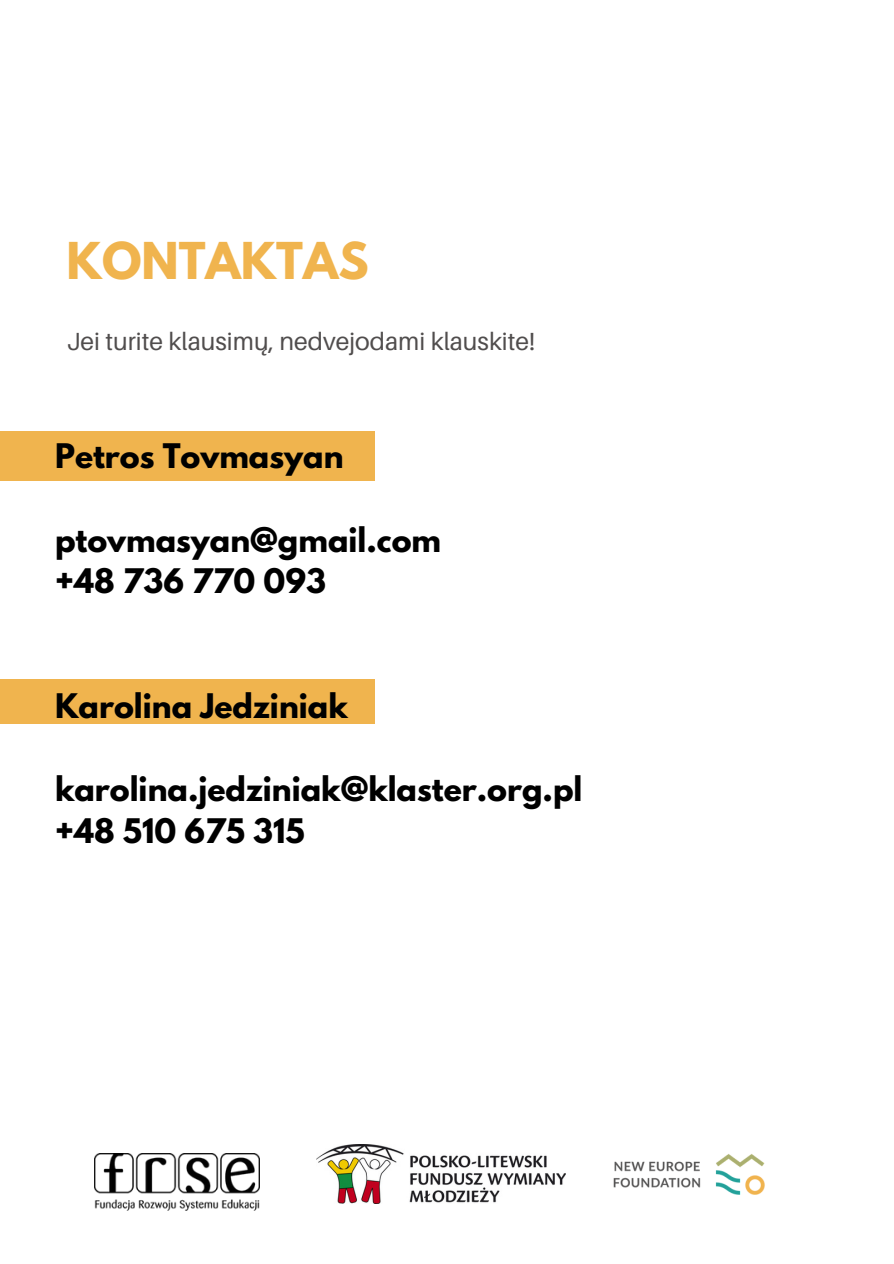
<style>
.page{position:relative;width:894px;height:1264px;background:#fff}
.page>*{position:absolute;margin:0;border:0;box-sizing:border-box;transform-origin:0 0}
.t1{font:700 45px "League Spartan";color:#f0b44e}
.t2{font:700 30px/41.7px "League Spartan";color:#000}
.t3{font:24.75px "Aileron";color:#504d4d}
</style>
<div class="page">
<div style="left:0;top:431px;width:374px;height:49px;background:#f0b44e"></div>
<img style="left:94px;top:1153px;width:166px;height:57px">
<img style="left:317px;top:1144px;width:248px;height:59px">
<img style="left:613px;top:1154px;width:152px;height:41px">
<div style="left:0;top:679px;width:374px;height:45px;background:#f0b44e"></div>
<h1 class="t1" style="left:67px;top:238px;width:303px">KONTAKTAS</h1>
<p class="t3" style="left:67px;top:326px;width:469px">Jei turite klausimų, nedvejodami klauskite!</p>
<p class="t2" style="left:55px;top:439px;width:290px">Petros Tovmasyan</p>
<p class="t2" style="left:55px;top:522px;width:387px">ptovmasyan@gmail.com +48 736 770 093</p>
<p class="t2" style="left:55px;top:688px;width:294px">Karolina Jedziniak</p>
<p class="t2" style="left:55px;top:771px;width:528px">karolina.jedziniak@klaster.org.pl +48 510 675 315</p>
</div>
